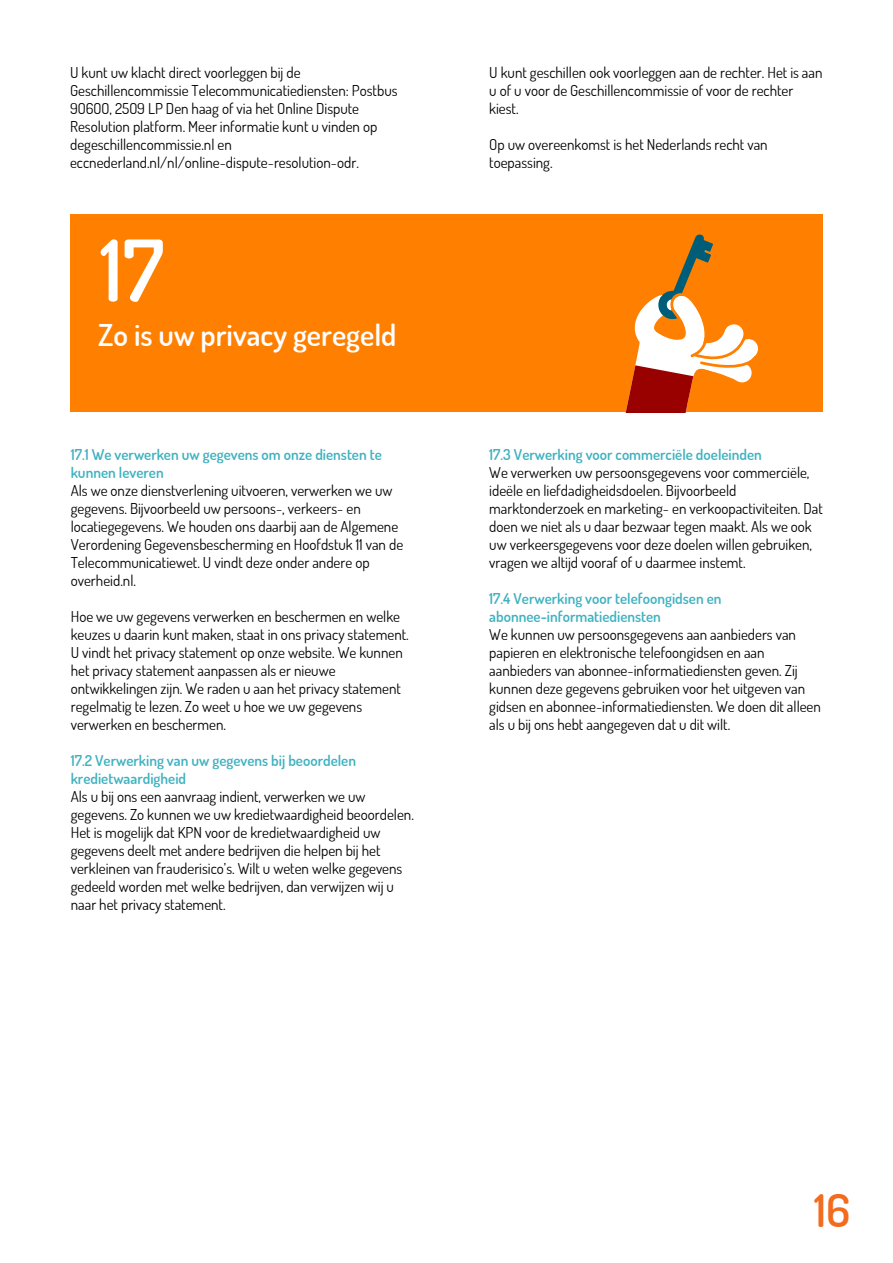
<style>
.page{position:relative;width:893px;height:1263px;background:#fff}
.page>*{position:absolute;margin:0;border:0;box-sizing:border-box;transform-origin:0 0}
.t1{font:600 85.05px "Simyo";color:#fff}
.t2{font:600 45px "Simyo";color:#f26c1f}
.t3{font:600 30px "Simyo";color:#fff}
.t4{font:15px/18px "Simyo";color:#000}
.t5{font:600 15px/18px "Simyo";color:#3fb1c0}
</style>
<div class="page">
<div style="left:70px;top:215px;width:753px;height:197px;background:#ff7f00"></div>
<svg style="left:625px;top:234px;width:133px;height:178px"></svg>
<p class="t4" style="left:70px;top:63px;width:329px">U kunt uw klacht direct voorleggen bij de Geschillencommissie Telecommunicatiediensten: Postbus 90600, 2509 LP Den haag of via het Online Dispute Resolution platform. Meer informatie kunt u vinden op degeschillencommissie.nl en eccnederland.nl/nl/online-dispute-resolution-odr.</p>
<p class="t4" style="left:489px;top:63px;width:335px">U kunt geschillen ook voorleggen aan de rechter. Het is aan u of u voor de Geschillencommissie of voor de rechter kiest.</p>
<p class="t4" style="left:489px;top:135px;width:280px">Op uw overeenkomst is het Nederlands recht van toepassing.</p>
<h1 class="t1" style="left:100px;top:215px;width:65px">17</h1>
<h3 class="t3" style="left:98px;top:315px;width:300px">Zo is uw privacy geregeld</h3>
<p class="t5" style="left:71px;top:445px;width:313px">17.1 We verwerken uw gegevens om onze diensten te kunnen leveren</p>
<p class="t4" style="left:71px;top:481px;width:334px">Als we onze dienstverlening uitvoeren, verwerken we uw gegevens. Bijvoorbeeld uw persoons-, verkeers- en locatiegegevens. We houden ons daarbij aan de Algemene Verordening Gegevensbescherming en Hoofdstuk 11 van de Telecommunicatiewet. U vindt deze onder andere op overheid.nl.</p>
<p class="t4" style="left:71px;top:607px;width:340px">Hoe we uw gegevens verwerken en beschermen en welke keuzes u daarin kunt maken, staat in ons privacy statement.<br>U vindt het privacy statement op onze website. We kunnen het privacy statement aanpassen als er nieuwe ontwikkelingen zijn. We raden u aan het privacy statement regelmatig te lezen. Zo weet u hoe we uw gegevens verwerken en beschermen.</p>
<p class="t5" style="left:71px;top:751px;width:287px">17.2 Verwerking van uw gegevens bij beoordelen kredietwaardigheid</p>
<p class="t4" style="left:71px;top:787px;width:345px">Als u bij ons een aanvraag indient, verwerken we uw gegevens. Zo kunnen we uw kredietwaardigheid beoordelen.<br>Het is mogelijk dat KPN voor de kredietwaardigheid uw gegevens deelt met andere bedrijven die helpen bij het verkleinen van frauderisico’s. Wilt u weten welke gegevens gedeeld worden met welke bedrijven, dan verwijzen wij u naar het privacy statement.</p>
<p class="t5" style="left:489px;top:445px;width:274px">17.3 Verwerking voor commerciële doeleinden</p>
<p class="t4" style="left:489px;top:463px;width:335px">We verwerken uw persoonsgegevens voor commerciële, ideële en liefdadigheidsdoelen. Bijvoorbeeld marktonderzoek en marketing- en verkoopactiviteiten. Dat doen we niet als u daar bezwaar tegen maakt. Als we ook uw verkeersgegevens voor deze doelen willen gebruiken, vragen we altijd vooraf of u daarmee instemt.</p>
<p class="t5" style="left:489px;top:589px;width:234px">17.4 Verwerking voor telefoongidsen en abonnee-informatiediensten</p>
<p class="t4" style="left:489px;top:625px;width:333px">We kunnen uw persoonsgegevens aan aanbieders van papieren en elektronische telefoongidsen en aan aanbieders van abonnee-informatiediensten geven. Zij kunnen deze gegevens gebruiken voor het uitgeven van gidsen en abonnee-informatiediensten. We doen dit alleen als u bij ons hebt aangegeven dat u dit wilt.</p>
<h2 class="t2" style="left:814px;top:1181px;width:38px">16</h2>
</div>
